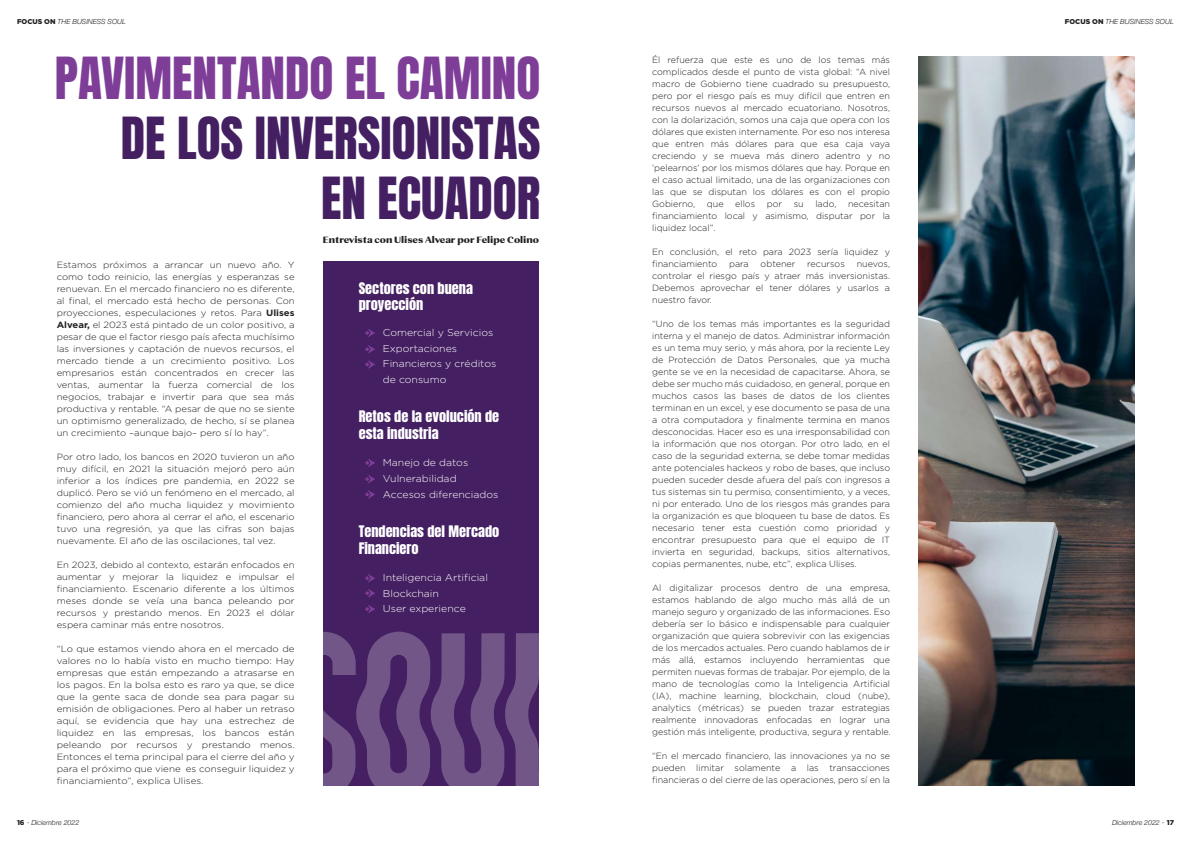
<style>
.page{position:relative;width:1191px;height:842px;background:#fff}
.page>*{position:absolute;margin:0;border:0;box-sizing:border-box;transform-origin:0 0}
.t1{font:49.3px/60px "Anton";color:#441f61;text-align:right}
.t2{font:49.3px "Anton";color:#7e3e98}
.t3{font:13.5px/16.2px "Anton";color:#fff;scale:1.06 1}
.t4{font:300 9.9px/15.6px "Gotham";color:#fff;scale:1.06 1}
.t5{font:700 9.2px "Caliburn";color:#231f20}
.t6{font:300 9px/12px "Gotham";color:#231f20;text-align:justify}
.t7{font:300 9px/12px "Gotham";color:#231f20;text-align:justify;scale:1.06 1}
.t8{font:300 9px/12px "Gotham";color:#231f20;text-align:justify;scale:1.09 1}
.t9{font:italic 300 7px "Helvetica Neue";color:#231f20}
.s1{font-family:"Gotham";font-weight:900;font-style:normal}
.s2{font-weight:700}
.s3{font-family:"Gotham";font-style:normal}
</style>
<div class="page">
<div style="left:323px;top:261px;width:216px;height:524px;background:#441f61"></div>
<img style="left:918px;top:57px;width:216px;height:728px">
<svg style="left:365px;top:329px;width:10px;height:8px"></svg>
<svg style="left:365px;top:345px;width:10px;height:9px"></svg>
<svg style="left:365px;top:360px;width:10px;height:9px"></svg>
<svg style="left:365px;top:459px;width:10px;height:8px"></svg>
<svg style="left:365px;top:475px;width:10px;height:8px"></svg>
<svg style="left:365px;top:490px;width:10px;height:9px"></svg>
<svg style="left:365px;top:574px;width:10px;height:9px"></svg>
<svg style="left:365px;top:589px;width:10px;height:9px"></svg>
<svg style="left:365px;top:605px;width:10px;height:8px"></svg>
<svg style="left:323px;top:632px;width:216px;height:153px"></svg>
<p class="t9" style="left:17px;top:16px;width:110px"><span class="s1">FOCUS ON</span> THE BUSINESS SOUL</p>
<p class="t9" style="left:1065px;top:16px;width:110px"><span class="s1">FOCUS ON</span> THE BUSINESS SOUL</p>
<h1 class="t2" style="left:55px;top:53px;width:487px">PAVIMENTANDO EL CAMINO</h1>
<h1 class="t1" style="left:121px;top:112px;width:421px">DE LOS INVERSIONISTAS<br>EN ECUADOR</h1>
<p class="t7" style="left:57px;top:258px;width:226px">Estamos próximos a arrancar un nuevo año. Y como todo reinicio, las energías y esperanzas se renuevan. En el mercado financiero no es diferente, al final, el mercado está hecho de personas. Con proyecciones, especulaciones y retos. Para <span class="s2">Ulises Alvear,</span> el 2023 está pintado de un color positivo, a pesar de que el factor riesgo país afecta muchísimo las inversiones y captación de nuevos recursos, el mercado tiende a un crecimiento positivo. Los empresarios están concentrados en crecer las ventas, aumentar la fuerza comercial de los negocios, trabajar e invertir para que sea más productiva y rentable. “A pesar de que no se siente un optimismo generalizado, de hecho, sí se planea un crecimiento –aunque bajo– pero sí lo hay”.</p>
<p class="t7" style="left:57px;top:450px;width:226px">Por otro lado, los bancos en 2020 tuvieron un año muy difícil, en 2021 la situación mejoró pero aún inferior a los índices pre pandemia, en 2022 se duplicó. Pero se vió un fenómeno en el mercado, al comienzo del año mucha liquidez y movimiento financiero, pero ahora al cerrar el año, el escenario tuvo una regresión, ya que las cifras son bajas nuevamente. El año de las oscilaciones, tal vez.</p>
<p class="t7" style="left:57px;top:558px;width:226px">En 2023, debido al contexto, estarán enfocados en aumentar y mejorar la liquidez e impulsar el financiamiento. Escenario diferente a los últimos meses donde se veía una banca peleando por recursos y prestando menos. En 2023 el dólar espera caminar más entre nosotros.</p>
<p class="t8" style="left:57px;top:642px;width:220px">“Lo que estamos viendo ahora en el mercado de valores no lo había visto en mucho tiempo: Hay empresas que están empezando a atrasarse en los pagos. En la bolsa esto es raro ya que, se dice que la gente saca de donde sea para pagar su emisión de obligaciones. Pero al haber un retraso aquí, se evidencia que hay una estrechez de liquidez en las empresas, los bancos están peleando por recursos y prestando menos.<br>Entonces el tema principal para el cierre del año y para el próximo que viene es conseguir liquidez y financiamiento”, explica Ulises.</p>
<p class="t5" style="left:323px;top:235px;width:218px">Entrevista con Ulises Alvear por Felipe Colino</p>
<h2 class="t3" style="left:359px;top:281px;width:109px">Sectores con buena proyección</h2>
<p class="t4" style="left:383px;top:325px;width:109px">Comercial y Servicios<br>Exportaciones<br>Financieros y créditos de consumo</p>
<h2 class="t3" style="left:359px;top:410px;width:134px">Retos de la evolución de esta industria</h2>
<p class="t4" style="left:383px;top:455px;width:111px">Manejo de datos<br>Vulnerabilidad<br>Accesos diferenciados</p>
<h2 class="t3" style="left:359px;top:525px;width:134px">Tendencias del Mercado<br>Financiero</h2>
<p class="t4" style="left:383px;top:569px;width:101px">Inteligencia Artificial<br>Blockchain<br>User experience</p>
<p class="t6" style="left:652px;top:54px;width:239px">Él refuerza que este es uno de los temas más complicados desde el punto de vista global: “A nivel macro de Gobierno tiene cuadrado su presupuesto, pero por el riesgo país es muy difícil que entren en recursos nuevos al mercado ecuatoriano. Nosotros, con la dolarización, somos una caja que opera con los dólares que existen internamente. Por eso nos interesa que entren más dólares para que esa caja vaya creciendo y se mueva más dinero adentro y no ’pelearnos’ por los mismos dólares que hay. Porque en el caso actual limitado, una de las organizaciones con las que se disputan los dólares es con el propio Gobierno,</p>
<p class="t6" style="left:707px;top:198px;width:18px">que</p>
<p class="t6" style="left:735px;top:198px;width:21px">ellos</p>
<p class="t6" style="left:767px;top:198px;width:17px">por</p>
<p class="t6" style="left:793px;top:198px;width:11px">su</p>
<p class="t6" style="left:815px;top:198px;width:22px">lado,</p>
<p class="t6" style="left:652px;top:198px;width:239px;text-indent:196px">necesitan financiamiento local y asimismo, disputar por la liquidez local”.</p>
<p class="t6" style="left:652px;top:246px;width:239px">En conclusión, el reto para 2023 sería liquidez y financiamiento</p>
<p class="t6" style="left:729px;top:258px;width:21px">para</p>
<p class="t6" style="left:760px;top:258px;width:36px">obtener</p>
<p class="t6" style="left:807px;top:258px;width:39px">recursos</p>
<p class="t6" style="left:652px;top:258px;width:239px;text-indent:204px">nuevos, controlar el riesgo país y atraer más inversionistas.<br>Debemos aprovechar el tener dólares y usarlos a nuestro favor.</p>
<p class="t6" style="left:652px;top:318px;width:239px">“Uno de los temas más importantes es la seguridad interna y el manejo de datos. Administrar información es un tema muy serio, y más ahora, por la reciente Ley de Protección de Datos Personales, que ya mucha gente se ve en la necesidad de capacitarse. Ahora, se debe ser mucho más cuidadoso, en general, porque en muchos casos las bases de datos de los clientes terminan en un excel, y ese documento se pasa de una a otra computadora y finalmente termina en manos desconocidas. Hacer eso es una irresponsabilidad con la información que nos otorgan. Por otro lado, en el caso de la seguridad externa, se debe tomar medidas ante potenciales hackeos y robo de bases, que incluso pueden suceder desde afuera del país con ingresos a tus sistemas sin tu permiso, consentimiento, y a veces, ni por enterado. Uno de los riesgos más grandes para la organización es que bloqueen tu base de datos. Es necesario tener esta cuestión como prioridad y encontrar presupuesto para que el equipo de IT invierta en seguridad, backups, sitios alternativos, copias permanentes, nube, etc”, explica Ulises.</p>
<p class="t6" style="left:652px;top:582px;width:240px">Al digitalizar procesos dentro de una empresa, estamos hablando de algo mucho más allá de un manejo seguro y organizado de las informaciones. Eso debería ser lo básico e indispensable para cualquier organización que quiera sobrevivir con las exigencias de los mercados actuales. Pero cuando hablamos de ir más allá, estamos incluyendo herramientas que permiten nuevas formas de trabajar. Por ejemplo, de la mano de tecnologías como la Inteligencia Artificial (IA), machine learning, blockchain, cloud (nube), analytics (métricas) se pueden trazar estrategias realmente innovadoras enfocadas en lograr una gestión más inteligente, productiva, segura y rentable.</p>
<p class="t6" style="left:652px;top:750px;width:239px">“En el mercado financiero, las innovaciones ya no se pueden limitar solamente a las transacciones financieras o del cierre de las operaciones, pero sí en la</p>
<p class="t9" style="left:17px;top:817px;width:64px"><span class="s1">16</span> <span class="s3">-</span> Diciembre 2022</p>
<p class="t9" style="left:1112px;top:817px;width:63px">Diciembre 2022 <span class="s3">-</span> <span class="s1">17</span></p>
</div>
